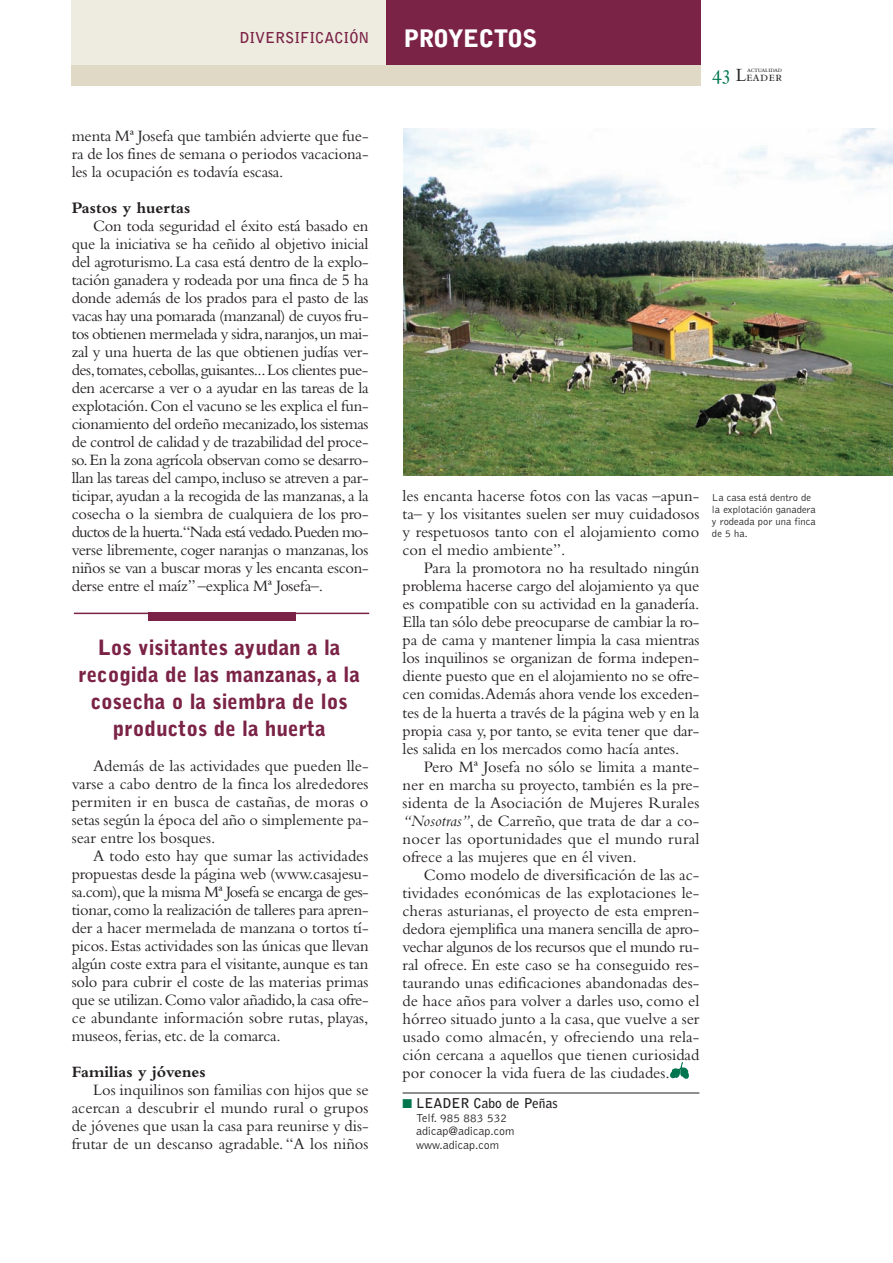
<style>
.page{position:relative;width:893px;height:1263px;background:#fff}
.page>*{position:absolute;margin:0;border:0;box-sizing:border-box;transform-origin:0 0}
.t1{font:900 24px "Bell Gothic";letter-spacing:-.03em;color:#fff}
.t2{font:22.5px "Bembo SC";color:#00754f}
.t3{font:900 21px/27px "Bell Gothic";color:#7b2346;text-align:center}
.t4{font:16.5px/18px "Bembo";letter-spacing:-.01em;color:#231f20;text-align:justify}
.t5{font:16.5px "Bembo";letter-spacing:-.03em;color:#231f20}
.t6{font:16.5px "Bembo";letter-spacing:.01em;color:#231f20}
.t7{font:16.5px "Bembo";letter-spacing:-.05em;color:#231f20}
.t8{font:16.5px "Bembo";letter-spacing:-.04em;color:#231f20}
.t9{font:700 16.5px "Bembo";color:#231f20}
.t10{font:700 15px "Bell Gothic";color:#7b2346}
.t11{font:14.25px "Bembo SC";letter-spacing:.015em;color:#231f20}
.t12{font:700 13.5px "Bell Gothic";color:#231f20}
.t13{font:300 12px/13.5px "Bell Gothic";color:#231f20}
.t14{font:300 10.5px/12px "Bell Gothic";color:#231f20}
.t15{font:7.5px "Bembo SC";letter-spacing:-.04em;color:#231f20}
.s1{font-size:19.5px}
.s2{font-style:italic}
.s3{color:#00754f}
</style>
<div class="page">
<div style="left:72px;top:64px;width:629px;height:22px;background:#dfd9c6"></div>
<div style="left:72px;top:0;width:315px;height:64px;background:#eeebe1"></div>
<div style="left:386px;top:0;width:315px;height:64px;background:#7b2346"></div>
<hr style="left:403px;top:1093px;width:296px;height:1px;background:#231f20">
<hr style="left:74px;top:613px;width:295px;height:1px;background:#7b2346">
<div style="left:148px;top:612px;width:148px;height:9px;background:#7b2346"></div>
<img style="left:404px;top:128px;width:489px;height:347px">
<img style="left:671px;top:1063px;width:18px;height:15px">
<p class="t10" style="left:239px;top:32px;width:131px">DIVERSIFICACIÓN</p>
<p class="t1" style="left:404px;top:29px;width:135px">PROYECTOS</p>
<p class="t2" style="left:712px;top:59px;width:22px">43</p>
<p class="t15" style="left:747px;top:65px;width:36px">actualidad</p>
<p class="t11" style="left:736px;top:68px;width:48px"><span class="s1">L</span>eader</p>
<p class="t4" style="left:72px;top:129px;width:298px">menta Mª Josefa que también advierte que fue&shy;ra de los fines de semana o periodos vacaciona&shy;les la ocupación es todavía escasa.</p>
<p class="t9" style="left:72px;top:202px;width:120px">Pastos y huertas</p>
<p class="t4" style="left:93px;top:219px;width:277px">Con toda seguridad el éxito está basado en</p>
<p class="t4" style="left:72px;top:237px;width:298px">que la iniciativa se ha ceñido al objetivo inicial</p>
<p class="t4" style="left:72px;top:255px;width:298px">del agroturismo. La casa está dentro de la explo-</p>
<p class="t4" style="left:72px;top:273px;width:298px">tación ganadera y rodeada por una finca de 5 ha</p>
<p class="t4" style="left:72px;top:291px;width:298px">donde además de los prados para el pasto de las</p>
<p class="t5" style="left:72px;top:310px;width:298px">vacas hay una pomarada (manzanal) de cuyos fru-</p>
<p class="t5" style="left:72px;top:328px;width:298px">tos obtienen mermelada y sidra,naranjos,un mai-</p>
<p class="t4" style="left:72px;top:345px;width:298px">zal y una huerta de las que obtienen judías ver-</p>
<p class="t5" style="left:72px;top:364px;width:298px">des,tomates,cebollas,guisantes...Los clientes pue-</p>
<p class="t4" style="left:72px;top:381px;width:298px">den acercarse a ver o a ayudar en las tareas de la</p>
<p class="t4" style="left:72px;top:399px;width:298px">explotación.Con el vacuno se les explica el fun-</p>
<p class="t4" style="left:72px;top:417px;width:298px">cionamiento del ordeño mecanizado,los sistemas</p>
<p class="t4" style="left:72px;top:435px;width:298px">de control de calidad y de trazabilidad del proce-</p>
<p class="t5" style="left:72px;top:454px;width:298px">so.En la zona agrícola observan como se desarro-</p>
<p class="t4" style="left:72px;top:471px;width:298px">llan las tareas del campo,incluso se atreven a par-</p>
<p class="t4" style="left:72px;top:489px;width:298px">ticipar,ayudan a la recogida de las manzanas,a la</p>
<p class="t4" style="left:72px;top:507px;width:298px">cosecha o la siembra de cualquiera de los pro-</p>
<p class="t7" style="left:72px;top:526px;width:298px">ductos de la huerta.“Nada está vedado.Pueden mo-</p>
<p class="t4" style="left:72px;top:543px;width:298px">verse libremente, coger naranjas o manzanas, los</p>
<p class="t4" style="left:72px;top:561px;width:298px">niños se van a buscar moras y les encanta escon-</p>
<p class="t4" style="left:72px;top:579px;width:253px">derse entre el maíz” –explica Mª Josefa–.</p>
<p class="t3" style="left:79px;top:636px;width:283px">Los visitantes ayudan a la recogida de las manzanas, a la cosecha o la siembra de los productos de la huerta</p>
<p class="t4" style="left:93px;top:759px;width:277px">Además de las actividades que pueden lle-</p>
<p class="t4" style="left:72px;top:777px;width:298px">varse a cabo dentro de la finca los alrededores</p>
<p class="t4" style="left:72px;top:795px;width:298px">permiten ir en busca de castañas, de moras o</p>
<p class="t4" style="left:72px;top:813px;width:298px">setas según la época del año o simplemente pa-</p>
<p class="t4" style="left:72px;top:831px;width:145px">sear entre los bosques.</p>
<p class="t4" style="left:93px;top:849px;width:277px">A todo esto hay que sumar las actividades</p>
<p class="t4" style="left:72px;top:867px;width:298px">propuestas desde la página web (www.casajesu-</p>
<p class="t8" style="left:72px;top:886px;width:298px">sa.com),que la misma Mª Josefa se encarga de ges-</p>
<p class="t4" style="left:72px;top:903px;width:298px">tionar,como la realización de talleres para apren-</p>
<p class="t4" style="left:72px;top:921px;width:298px">der a hacer mermelada de manzana o tortos tí-</p>
<p class="t4" style="left:72px;top:939px;width:298px">picos.Estas actividades son las únicas que llevan</p>
<p class="t4" style="left:72px;top:957px;width:298px">algún coste extra para el visitante,aunque es tan</p>
<p class="t4" style="left:72px;top:975px;width:298px">solo para cubrir el coste de las materias primas</p>
<p class="t4" style="left:72px;top:993px;width:298px">que se utilizan.Como valor añadido,la casa ofre-</p>
<p class="t4" style="left:72px;top:1011px;width:298px">ce abundante información sobre rutas, playas,</p>
<p class="t4" style="left:72px;top:1029px;width:211px">museos, ferias, etc. de la comarca.</p>
<p class="t9" style="left:72px;top:1066px;width:135px">Familias y jóvenes</p>
<p class="t4" style="left:93px;top:1083px;width:277px">Los inquilinos son familias con hijos que se</p>
<p class="t4" style="left:72px;top:1101px;width:298px">acercan a descubrir el mundo rural o grupos</p>
<p class="t4" style="left:72px;top:1119px;width:298px">de jóvenes que usan la casa para reunirse y dis-</p>
<p class="t4" style="left:72px;top:1137px;width:298px">frutar de un descanso agradable.“A los niños</p>
<p class="t4" style="left:403px;top:489px;width:298px">les encanta hacerse fotos con las vacas –apun-</p>
<p class="t4" style="left:403px;top:507px;width:298px">ta– y los visitantes suelen ser muy cuidadosos</p>
<p class="t4" style="left:403px;top:525px;width:298px">y respetuosos tanto con el alojamiento como</p>
<p class="t4" style="left:403px;top:543px;width:164px">con el medio ambiente”.</p>
<p class="t4" style="left:424px;top:561px;width:277px">Para la promotora no ha resultado ningún</p>
<p class="t4" style="left:403px;top:579px;width:298px">problema hacerse cargo del alojamiento ya que</p>
<p class="t4" style="left:403px;top:597px;width:298px">es compatible con su actividad en la ganadería.</p>
<p class="t4" style="left:403px;top:615px;width:298px">Ella tan sólo debe preocuparse de cambiar la ro-</p>
<p class="t4" style="left:403px;top:633px;width:298px">pa de cama y mantener limpia la casa mientras</p>
<p class="t4" style="left:403px;top:651px;width:298px">los inquilinos se organizan de forma indepen-</p>
<p class="t4" style="left:403px;top:669px;width:298px">diente puesto que en el alojamiento no se ofre-</p>
<p class="t4" style="left:403px;top:687px;width:298px">cen comidas.Además ahora vende los exceden-</p>
<p class="t4" style="left:403px;top:705px;width:298px">tes de la huerta a través de la página web y en la</p>
<p class="t4" style="left:403px;top:723px;width:298px">propia casa y, por tanto, se evita tener que dar-</p>
<p class="t4" style="left:403px;top:741px;width:278px">les salida en los mercados como hacía antes.</p>
<p class="t4" style="left:424px;top:759px;width:277px">Pero Mª Josefa no sólo se limita a mante-</p>
<p class="t4" style="left:403px;top:777px;width:298px">ner en marcha su proyecto, también es la pre-</p>
<p class="t6" style="left:403px;top:797px;width:298px">sidenta de la Asociación de Mujeres Rurales</p>
<p class="t4" style="left:403px;top:813px;width:298px"><span class="s2">“Nosotras”</span>, de Carreño, que trata de dar a co-</p>
<p class="t6" style="left:403px;top:833px;width:298px">nocer las oportunidades que el mundo rural</p>
<p class="t4" style="left:403px;top:849px;width:236px">ofrece a las mujeres que en él viven.</p>
<p class="t4" style="left:424px;top:867px;width:277px">Como modelo de diversificación de las ac-</p>
<p class="t4" style="left:403px;top:885px;width:298px">tividades económicas de las explotaciones le-</p>
<p class="t4" style="left:403px;top:903px;width:298px">cheras asturianas, el proyecto de esta empren-</p>
<p class="t4" style="left:403px;top:921px;width:298px">dedora ejemplifica una manera sencilla de apro-</p>
<p class="t4" style="left:403px;top:939px;width:298px">vechar algunos de los recursos que el mundo ru-</p>
<p class="t4" style="left:403px;top:957px;width:298px">ral ofrece. En este caso se ha conseguido res-</p>
<p class="t4" style="left:403px;top:975px;width:298px">taurando unas edificaciones abandonadas des-</p>
<p class="t4" style="left:403px;top:993px;width:298px">de hace años para volver a darles uso, como el</p>
<p class="t4" style="left:403px;top:1011px;width:298px">hórreo situado junto a la casa, que vuelve a ser</p>
<p class="t4" style="left:403px;top:1029px;width:298px">usado como almacén, y ofreciendo una rela-</p>
<p class="t4" style="left:403px;top:1047px;width:298px">ción cercana a aquellos que tienen curiosidad</p>
<p class="t4" style="left:403px;top:1065px;width:269px">por conocer la vida fuera de las ciudades.</p>
<p class="t12" style="left:403px;top:1097px;width:157px"><span class="s3">■</span> LEADER Cabo de Peñas</p>
<p class="t13" style="left:416px;top:1111px;width:100px">Telf. 985 883 532 adicap@adicap.com www.adicap.com</p>
<p class="t14" style="left:712px;top:492px;width:105px">La casa está dentro de la explotación ganadera y rodeada por una finca de 5 ha.</p>
</div>
